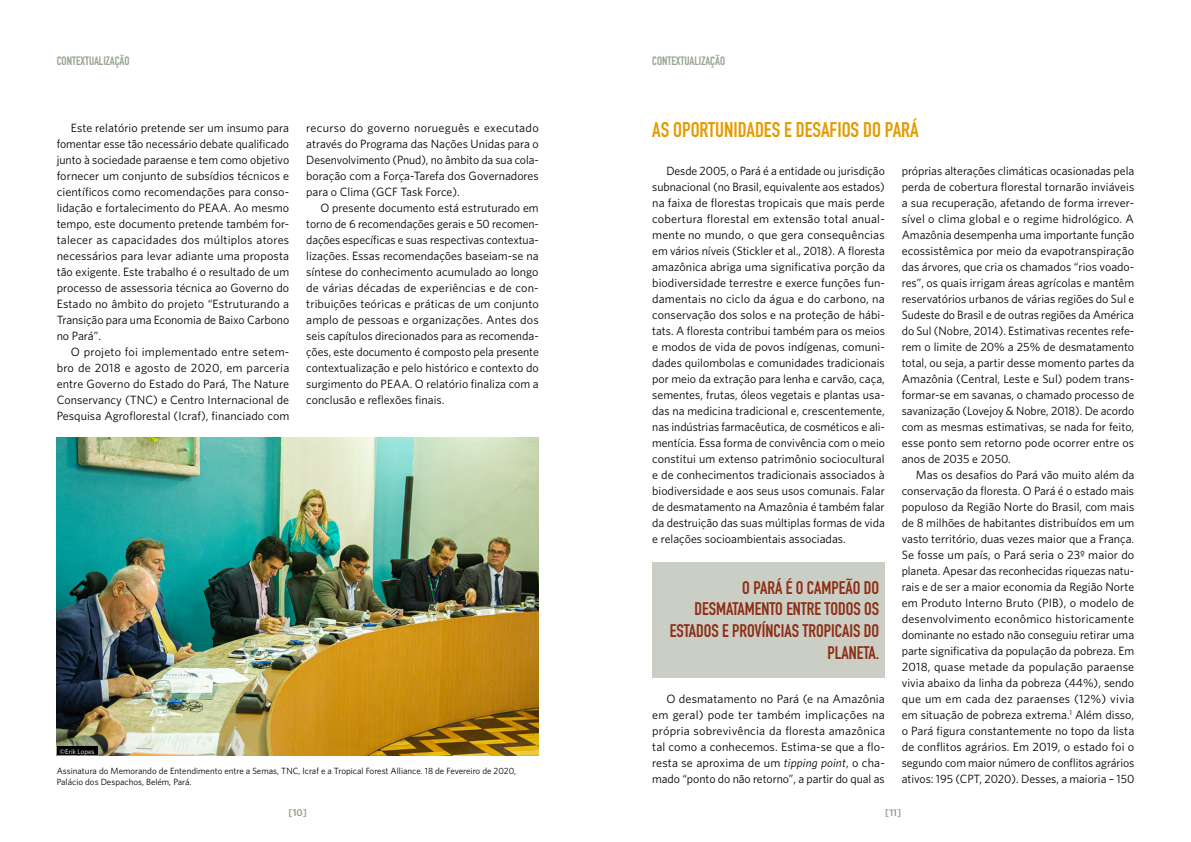
<style>
.page{position:relative;width:1191px;height:842px;background:#fff}
.page>*{position:absolute;margin:0;border:0;box-sizing:border-box;transform-origin:0 0}
.t1{font:700 21px "DIN Condensed";color:#e49b00}
.t2{font:700 18px/21.6px "DIN Condensed";color:#8e2d15;text-align:right}
.t3{font:12px/16px "Whitney";color:#000;text-align:justify}
.t4{font:700 12px "DIN Condensed";color:#96a28d}
.t5{font:600 10px "Whitney";color:#96a28d}
.t6{font:9px/10.8px "Whitney";color:#000}
.t7{font:7px "Whitney";color:#fff}
.s1{font-style:italic}
</style>
<div class="page">
<img style="left:57px;top:437px;width:482px;height:318px">
<div style="left:652px;top:562px;width:232px;height:115px;background:#cbcec4"></div>
<div style="left:57px;top:746px;width:41px;height:9px;background:#000"></div>
<p class="t4" style="left:57px;top:53px;width:74px">CONTEXTUALIZAÇÃO</p>
<p class="t4" style="left:652px;top:53px;width:74px">CONTEXTUALIZAÇÃO</p>
<h1 class="t1" style="left:652px;top:115px;width:268px">AS OPORTUNIDADES E DESAFIOS DO PARÁ</h1>
<p class="t3" style="left:57px;top:119px;width:234px;text-indent:14px">Este relatório pretende ser um insumo para fomentar esse tão necessário debate qualificado junto à sociedade paraense e tem como objetivo fornecer um conjunto de subsídios técnicos e científicos como recomendações para conso&shy;lidação e fortalecimento do PEAA. Ao mesmo tempo, este documento pretende também for&shy;talecer as capacidades dos múltiplos atores necessários para levar adiante uma proposta tão exigente. Este trabalho é o resultado de um processo de assessoria técnica ao Governo do Estado no âmbito do projeto “Estruturando a Transição para uma Economia de Baixo Carbono no Pará”.</p>
<p class="t3" style="left:57px;top:343px;width:234px;text-indent:14px">O projeto foi implementado entre setem&shy;bro de 2018 e agosto de 2020, em parceria entre Governo do Estado do Pará, The Nature Conservancy (TNC) e Centro Internacional de Pesquisa Agroflorestal (Icraf), financiado com</p>
<p class="t3" style="left:306px;top:119px;width:234px">recurso do governo norueguês e executado através do Programa das Nações Unidas para o Desenvolvimento (Pnud), no âmbito da sua cola&shy;boração com a Força-Tarefa dos Governadores para o Clima (GCF Task Force).</p>
<p class="t3" style="left:306px;top:199px;width:234px;text-indent:14px">O presente documento está estruturado em torno de 6 recomendações gerais e 50 recomen&shy;dações específicas e suas respectivas contextua&shy;lizações. Essas recomendações baseiam-se na síntese do conhecimento acumulado ao longo de várias décadas de experiências e de con&shy;tribuições teóricas e práticas de um conjunto amplo de pessoas e organizações. Antes dos seis capítulos direcionados para as recomenda&shy;ções, este documento é composto pela presente contextualização e pelo histórico e contexto do surgimento do PEAA. O relatório finaliza com a conclusão e reflexões finais.</p>
<p class="t3" style="left:652px;top:162px;width:234px;text-indent:14px">Desde 2005, o Pará é a entidade ou jurisdição subnacional (no Brasil, equivalente aos estados) na faixa de florestas tropicais que mais perde cobertura florestal em extensão total anual&shy;mente no mundo, o que gera consequências em vários níveis (Stickler et al., 2018). A floresta amazônica abriga uma significativa porção da biodiversidade terrestre e exerce funções fun&shy;damentais no ciclo da água e do carbono, na conservação dos solos e na proteção de hábi&shy;tats. A floresta contribui também para os meios e modos de vida de povos indígenas, comuni&shy;dades quilombolas e comunidades tradicionais por meio da extração para lenha e carvão, caça, sementes, frutas, óleos vegetais e plantas usa&shy;das na medicina tradicional e, crescentemente, nas indústrias farmacêutica, de cosméticos e ali&shy;mentícia. Essa forma de convivência com o meio constitui um extenso patrimônio sociocultural e de conhecimentos tradicionais associados à biodiversidade e aos seus usos comunais. Falar de desmatamento na Amazônia é também falar da destruição das suas múltiplas formas de vida e relações socioambientais associadas.</p>
<p class="t3" style="left:901px;top:162px;width:234px">próprias alterações climáticas ocasionadas pela perda de cobertura florestal tornarão inviáveis a sua recuperação, afetando de forma irrever&shy;sível o clima global e o regime hidrológico. A Amazônia desempenha uma importante função ecossistêmica por meio da evapotranspiração das árvores, que cria os chamados “rios voado&shy;res”, os quais irrigam áreas agrícolas e mantêm reservatórios urbanos de várias regiões do Sul e Sudeste do Brasil e de outras regiões da América do Sul (Nobre, 2014). Estimativas recentes refe&shy;rem o limite de 20% a 25% de desmatamento total, ou seja, a partir desse momento partes da Amazônia (Central, Leste e Sul) podem trans&shy;formar-se em savanas, o chamado processo de savanização (Lovejoy &amp; Nobre, 2018). De acordo com as mesmas estimativas, se nada for feito, esse ponto sem retorno pode ocorrer entre os anos de 2035 e 2050.</p>
<p class="t3" style="left:901px;top:466px;width:234px;text-indent:14px">Mas os desafios do Pará vão muito além da conservação da floresta. O Pará é o estado mais populoso da Região Norte do Brasil, com mais de 8 milhões de habitantes distribuídos em um vasto território, duas vezes maior que a França.<br>Se fosse um país, o Pará seria o 23º maior do planeta. Apesar das reconhecidas riquezas natu&shy;rais e de ser a maior economia da Região Norte em Produto Interno Bruto (PIB), o modelo de desenvolvimento econômico historicamente dominante no estado não conseguiu retirar uma parte significativa da população da pobreza. Em 2018, quase metade da população paraense vivia abaixo da linha da pobreza (44%), sendo que um em cada dez paraenses (12%) vivia em situação de pobreza extrema.<sup>1</sup> Além disso, o Pará figura constantemente no topo da lista de conflitos agrários. Em 2019, o estado foi o segundo com maior número de conflitos agrários ativos: 195 (CPT, 2020). Desses, a maioria – 150</p>
<h2 class="t2" style="left:670px;top:576px;width:211px">O PARÁ É O CAMPEÃO DO<br>DESMATAMENTO ENTRE TODOS OS<br>ESTADOS E PROVÍNCIAS TROPICAIS DO<br>PLANETA.</h2>
<p class="t3" style="left:652px;top:690px;width:234px;text-indent:14px">O desmatamento no Pará (e na Amazônia em geral) pode ter também implicações na própria sobrevivência da floresta amazônica tal como a conhecemos. Estima-se que a flo&shy;resta se aproxima de um <span class="s1">tipping point</span>, o cha&shy;mado “ponto do não retorno”, a partir do qual as</p>
<p class="t7" style="left:60px;top:746px;width:37px">©Erik Lopes</p>
<p class="t6" style="left:57px;top:766px;width:461px">Assinatura do Memorando de Entendimento entre a Semas, TNC, Icraf e a Tropical Forest Alliance. 18 de Fevereiro de 2020,<br>Palácio dos Despachos, Belém, Pará.</p>
<p class="t5" style="left:288px;top:806px;width:20px">[10]</p>
<p class="t5" style="left:885px;top:806px;width:17px">[11]</p>
</div>
